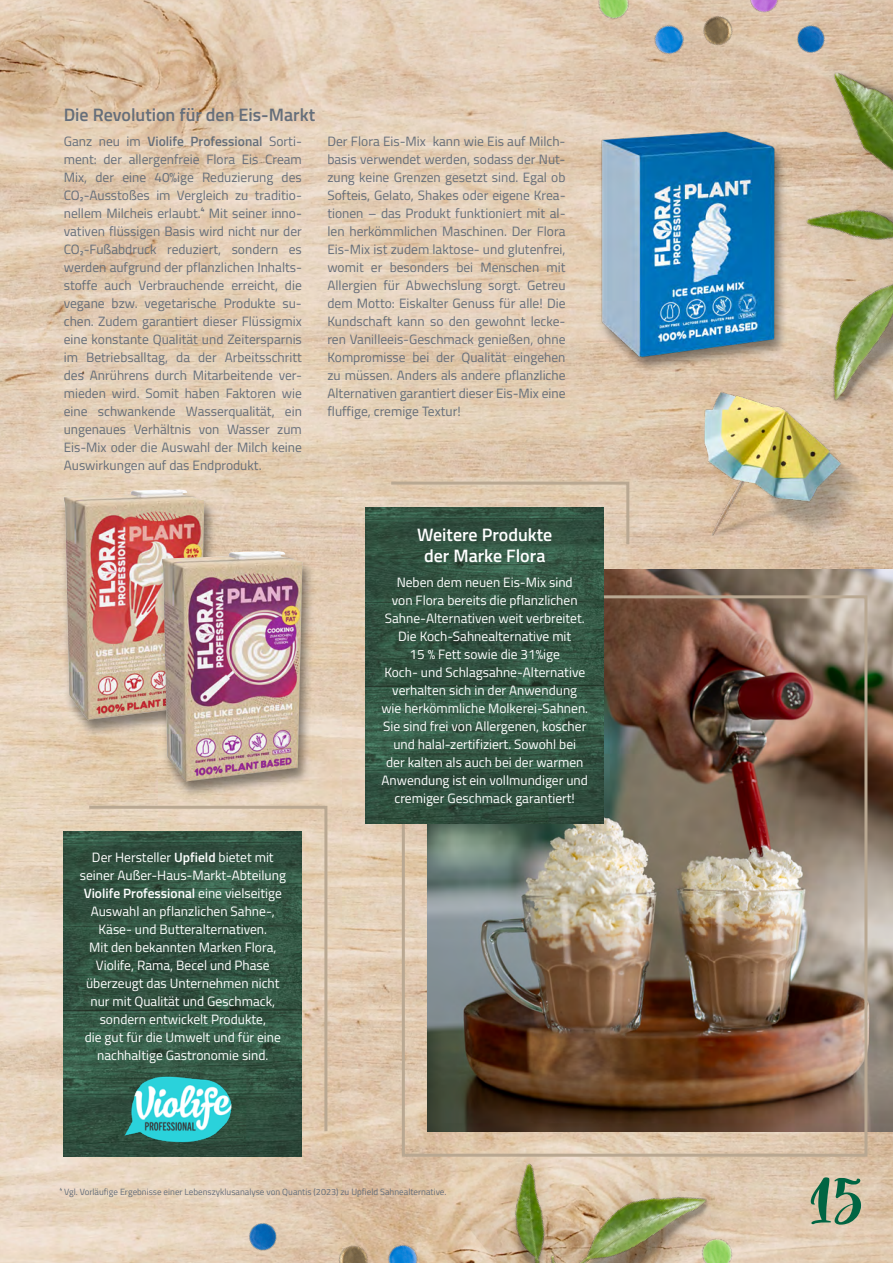
<style>
.page{position:relative;width:893px;height:1263px;background:#fff}
.page>*{position:absolute;margin:0;border:0;box-sizing:border-box;transform-origin:0 0}
.t1{font:68.55px "Risalah Cinta";color:#006543}
.t2{font:600 18px "Titillium Web";color:#656e7a}
.t3{font:600 18px/21.6px "Titillium Web";color:#fff;text-align:center}
.t4{font:13.5px/18px "Titillium Web";color:#656e7a;text-align:justify}
.t5{font:13.5px/18px "Titillium Web";color:#fff;text-align:center}
.t6{font:9px "Titillium Web";color:#656e7a}
.s1{font-weight:600}
</style>
<div class="page">
<img style="left:0;top:0;width:893px;height:1263px">
<img style="left:427px;top:570px;width:466px;height:561px">
<img style="left:64px;top:831px;width:77px;height:326px">
<svg style="left:86px;top:804px;width:243px;height:330px;background:#566d5a"></svg>
<img style="left:121px;top:1056px;width:114px;height:97px">
<div style="left:59px;top:489px;width:159px;height:248px;background:#000;opacity:.45"></div>
<img style="left:64px;top:489px;width:141px;height:231px">
<div style="left:157px;top:551px;width:159px;height:248px;background:#000;opacity:.45"></div>
<img style="left:162px;top:551px;width:141px;height:231px">
<img style="left:568px;top:117px;width:51px;height:253px">
<img style="left:366px;top:507px;width:238px;height:317px">
<svg style="left:388px;top:480px;width:243px;height:67px;background:#818873"></svg>
<img style="left:619px;top:54px;width:274px;height:418px">
<img style="left:542px;top:0;width:83px;height:54px">
<img style="left:625px;top:0;width:268px;height:151px">
<img style="left:141px;top:1120px;width:240px;height:143px">
<img style="left:675px;top:370px;width:217px;height:204px">
<img style="left:384px;top:976px;width:392px;height:287px">
<h2 class="t2" style="left:64px;top:102px;width:253px">Die Revolution für den Eis-Markt</h2>
<p class="t4" style="left:64px;top:131px;width:240px">Ganz neu im <span class="s1">Violife Professional</span> Sorti&shy;ment: der allergenfreie Flora Eis Cream Mix, der eine 40%ige Reduzierung des CO₂-Ausstoßes im Vergleich zu traditio&shy;nellem Milcheis erlaubt.⁴ Mit seiner inno&shy;vativen flüssigen Basis wird nicht nur der CO₂-Fußabdruck reduziert, sondern es werden aufgrund der pflanzlichen Inhalts&shy;stoffe auch Verbrauchende erreicht, die vegane bzw. vegetarische Produkte su&shy;chen. Zudem garantiert dieser Flüssigmix eine konstante Qualität und Zeitersparnis im Betriebsalltag, da der Arbeitsschritt des Anrührens durch Mitarbeitende ver&shy;mieden wird. Somit haben Faktoren wie eine schwankende Wasserqualität, ein ungenaues Verhältnis von Wasser zum Eis-Mix oder die Auswahl der Milch keine Auswirkungen auf das Endprodukt.</p>
<p class="t4" style="left:327px;top:131px;width:240px">Der Flora Eis-Mix kann wie Eis auf Milch&shy;basis verwendet werden, sodass der Nut&shy;zung keine Grenzen gesetzt sind. Egal ob Softeis, Gelato, Shakes oder eigene Krea&shy;tionen – das Produkt funktioniert mit al&shy;len herkömmlichen Maschinen. Der Flora Eis-Mix ist zudem laktose- und glutenfrei, womit er besonders bei Menschen mit Allergien für Abwechslung sorgt. Getreu dem Motto: Eiskalter Genuss für alle! Die Kundschaft kann so den gewohnt lecke&shy;ren Vanilleeis-Geschmack genießen, ohne Kompromisse bei der Qualität eingehen zu müssen. Anders als andere pflanzliche Alternativen garantiert dieser Eis-Mix eine fluffige, cremige Textur!</p>
<p class="t5" style="left:80px;top:847px;width:208px">Der Hersteller <span class="s1">Upfield</span> bietet mit seiner Außer-Haus-Markt-Abteilung <span class="s1">Violife Professional</span> eine vielseitige Auswahl an pflanzlichen Sahne-, Käse- und Butteralternativen.<br>Mit den bekannten Marken Flora, Violife, Rama, Becel und Phase überzeugt das Unternehmen nicht nur mit Qualität und Geschmack, sondern entwickelt Produkte,<br>die gut für die Umwelt und für eine nachhaltige Gastronomie sind.</p>
<h2 class="t3" style="left:417px;top:523px;width:137px">Weitere Produkte der Marke Flora</h2>
<p class="t5" style="left:381px;top:572px;width:208px">Neben dem neuen Eis-Mix sind<br>von Flora bereits die pflanzlichen Sahne-Alternativen weit verbreitet.<br>Die Koch-Sahnealternative mit<br>15 % Fett sowie die 31%ige<br>Koch- und Schlagsahne-Alternative verhalten sich in der Anwendung wie herkömmliche Molkerei-Sahnen.<br>Sie sind frei von Allergenen, koscher und halal-zertifiziert. Sowohl bei<br>der kalten als auch bei der warmen Anwendung ist ein vollmundiger und cremiger Geschmack garantiert!</p>
<p class="t6" style="left:60px;top:1185px;width:388px">⁴ Vgl. Vorläufige Ergebnisse einer Lebenszyklusanalyse von Quantis (2023) zu Upfield Sahnealternative.</p>
<h1 class="t1" style="left:810px;top:1163px;width:55px">15</h1>
</div>
